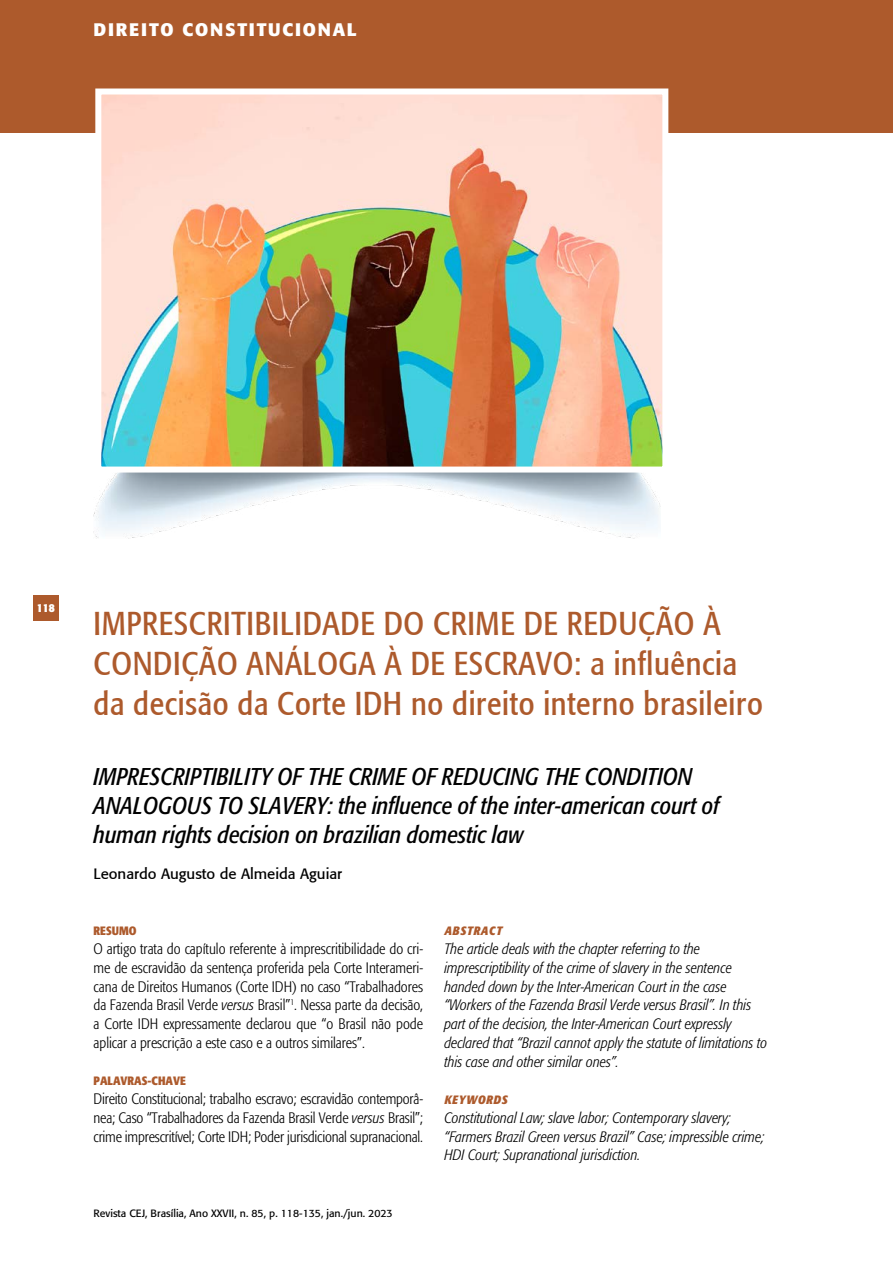
<style>
.page{position:relative;width:893px;height:1263px;background:#fff}
.page>*{position:absolute;margin:0;border:0;box-sizing:border-box;transform-origin:0 0}
.t1{font:condensed 33px/39.6px "Formata";letter-spacing:.02em;color:#ad5a2c}
.t2{font:italic condensed 24px/28.8px "Formata";color:#000}
.t3{font:700 18px "Formata";letter-spacing:.1em;color:#fff}
.t4{font:300 condensed 15px/18.8px "Formata";letter-spacing:-.005em;color:#000;text-align:justify}
.t5{font:italic 300 condensed 15px/18.8px "Formata";color:#000}
.t6{font:15px "Formata";color:#000}
.t7{font:700 condensed 12px "Formata";color:#ad5a2c}
.t8{font:italic 700 condensed 12px "Formata";letter-spacing:.05em;color:#ad5a2c}
.t9{font:700 condensed 12px "Formata";color:#fff}
.t10{font:10.5px "Formata";color:#000}
.s1{font-style:italic}
</style>
<div class="page">
<div style="left:33px;top:595px;width:26px;height:26px;background:#ad5a2c"></div>
<img style="left:94px;top:472px;width:567px;height:67px">
<div style="left:0;top:0;width:893px;height:132px;background:#ad5a2c"></div>
<img style="left:102px;top:95px;width:559px;height:370px">
<div style="left:95px;top:88px;width:573px;height:384px;border:6px solid #fff"></div>
<p class="t3" style="left:94px;top:18px;width:265px">DIREITO CONSTITUCIONAL</p>
<p class="t9" style="left:37px;top:600px;width:19px">118</p>
<h1 class="t1" style="left:94px;top:604px;width:671px">IMPRESCRITIBILIDADE DO CRIME DE REDUÇÃO À<br>CONDIÇÃO ANÁLOGA À DE ESCRAVO: a influência da decisão da Corte IDH no direito interno brasileiro</h1>
<h2 class="t2" style="left:94px;top:763px;width:627px">IMPRESCRIPTIBILITY OF THE CRIME OF REDUCING THE CONDITION<br>ANALOGOUS TO SLAVERY: the influence of the inter-american court of human rights decision on brazilian domestic law</h2>
<p class="t6" style="left:94px;top:865px;width:250px">Leonardo Augusto de Almeida Aguiar</p>
<p class="t7" style="left:94px;top:924px;width:44px">RESUMO</p>
<p class="t4" style="left:94px;top:940px;width:331px">O artigo trata do capítulo referente à imprescritibilidade do cri&shy;me de escravidão da sentença proferida pela Corte Interameri&shy;cana de Direitos Humanos (Corte IDH) no caso “Trabalhadores da Fazenda Brasil Verde <span class="s1">versus</span> Brasil”<sup>1</sup>. Nessa parte da decisão, a Corte IDH expressamente declarou que “o Brasil não pode aplicar a prescrição a este caso e a outros similares”.</p>
<p class="t7" style="left:94px;top:1074px;width:94px">PALAVRAS-CHAVE</p>
<p class="t4" style="left:94px;top:1090px;width:331px">Direito Constitucional; trabalho escravo; escravidão contemporâ&shy;nea; Caso “Trabalhadores da Fazenda Brasil Verde <span class="s1">versus</span> Brasil”; crime imprescritível; Corte IDH; Poder jurisdicional supranacional.</p>
<p class="t10" style="left:94px;top:1206px;width:301px">Revista CEJ, Brasília, Ano XXVII, n. 85, p. 118-135, jan./jun. 2023</p>
<p class="t8" style="left:444px;top:924px;width:59px">ABSTRACT</p>
<p class="t5" style="left:444px;top:940px;width:324px">The article deals with the chapter referring to the imprescriptibility of the crime of slavery in the sentence handed down by the Inter-American Court in the case “Workers of the Fazenda Brasil Verde versus Brasil”. In this part of the decision, the Inter-American Court expressly declared that “Brazil cannot apply the statute of limitations to this case and other similar ones”.</p>
<p class="t8" style="left:444px;top:1092px;width:65px">KEYWORDS</p>
<p class="t5" style="left:444px;top:1108px;width:322px">Constitutional Law; slave labor; Contemporary slavery; “Farmers Brazil Green versus Brazil” Case; impressible crime;<br>HDI Court; Supranational jurisdiction.</p>
</div>
